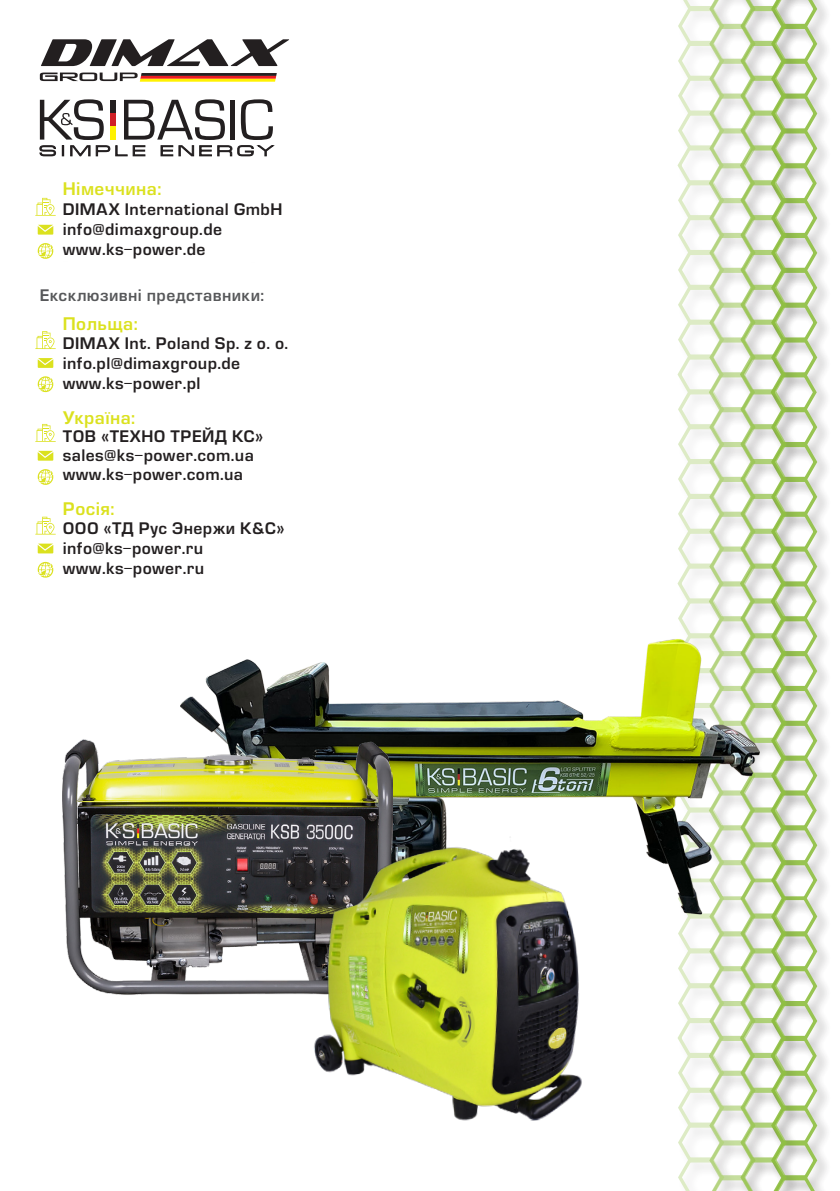
<style>
.page{position:relative;width:840px;height:1191px;background:#fff}
.page>*{position:absolute;margin:0;border:0;box-sizing:border-box;transform-origin:0 0}
.t1{font:17px "Europe Demi PL";letter-spacing:.025em;color:#dbe11e}
.t2{font:15.6px/19.8px "Europe Bogdan";letter-spacing:.025em;color:#231f20}
.t3{font:15.6px "Europe Demi PL";letter-spacing:.025em;color:#57585a}
</style>
<div class="page">
<div style="left:768px;top:0;width:63px;height:1191px;background:#231f20;opacity:.39"></div>
<svg style="left:677px;top:0;width:141px;height:1191px"></svg>
<svg style="left:40px;top:73px;width:97px;height:8px"></svg>
<svg style="left:41px;top:39px;width:248px;height:27px"></svg>
<hr style="left:141px;top:73px;width:135px;height:3px;background:#231f20">
<hr style="left:140px;top:76px;width:136px;height:3px;background:#ee1d23">
<hr style="left:140px;top:79px;width:135px;height:3px;background:#fff101">
<svg style="left:39px;top:99px;width:235px;height:57px"></svg>
<div style="left:111px;top:100px;width:5px;height:13px;background:#231f20"></div>
<div style="left:111px;top:113px;width:5px;height:14px;background:#cf2026"></div>
<div style="left:111px;top:127px;width:5px;height:13px;background:#fff101"></div>
<svg style="left:38px;top:243px;width:16px;height:16px"></svg>
<svg style="left:38px;top:225px;width:15px;height:10px"></svg>
<svg style="left:35px;top:198px;width:21px;height:18px"></svg>
<svg style="left:38px;top:376px;width:16px;height:17px"></svg>
<svg style="left:38px;top:358px;width:15px;height:10px"></svg>
<svg style="left:35px;top:331px;width:21px;height:18px"></svg>
<svg style="left:38px;top:469px;width:16px;height:16px"></svg>
<svg style="left:38px;top:451px;width:15px;height:10px"></svg>
<svg style="left:35px;top:424px;width:21px;height:18px"></svg>
<svg style="left:38px;top:562px;width:16px;height:16px"></svg>
<svg style="left:38px;top:543px;width:15px;height:10px"></svg>
<svg style="left:35px;top:517px;width:21px;height:17px"></svg>
<img style="left:180px;top:547px;width:579px;height:459px">
<img style="left:63px;top:736px;width:329px;height:261px">
<img style="left:258px;top:830px;width:374px;height:291px">
<p class="t1" style="left:63px;top:179px;width:100px">Німеччина:</p>
<p class="t2" style="left:63px;top:199px;width:221px">DIMAX International GmbH info@dimaxgroup.de www.ks-power.de</p>
<p class="t3" style="left:40px;top:286px;width:226px">Ексклюзивні представники:</p>
<p class="t1" style="left:63px;top:313px;width:76px">Польща:</p>
<p class="t2" style="left:63px;top:334px;width:227px">DIMAX Int. Poland Sp. z o. o. info.pl@dimaxgroup.de www.ks-power.pl</p>
<p class="t1" style="left:63px;top:407px;width:74px">Україна:</p>
<p class="t2" style="left:63px;top:427px;width:202px;line-height:18.6px">ТОВ «ТЕХНО ТРЕЙД КС» sales@ks-power.com.ua www.ks-power.com.ua</p>
<p class="t1" style="left:63px;top:498px;width:53px">Росія:</p>
<p class="t2" style="left:63px;top:519px;width:223px">ООО «ТД Рус Энержи К&amp;C» info@ks-power.ru www.ks-power.ru</p>
</div>
